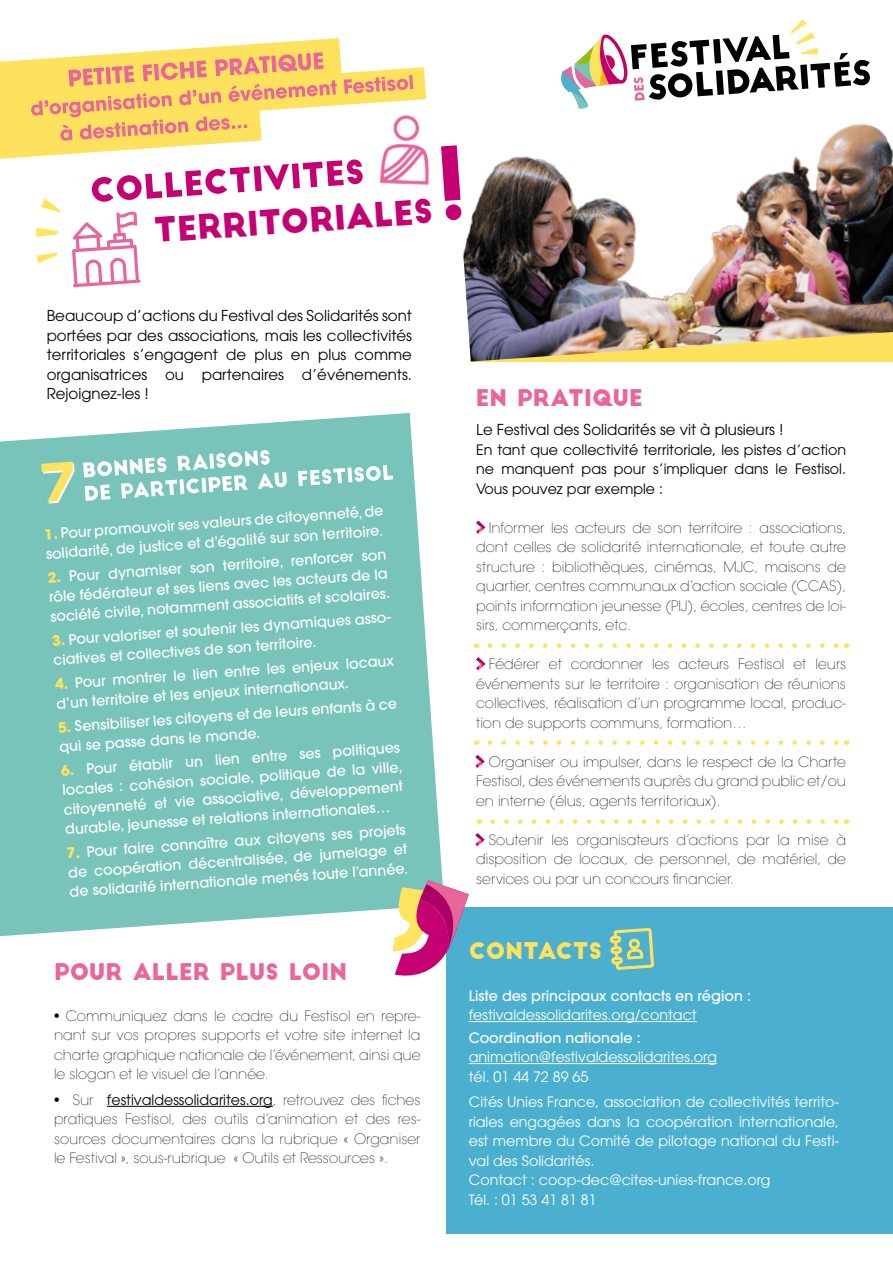
<style>
.page{position:relative;width:893px;height:1263px;background:#fff}
.page>*{position:absolute;margin:0;border:0;box-sizing:border-box;transform-origin:0 0}
.t1{font:33px "Big John";color:#c50073}
.t2{font:22.5px "Big John";color:#ea669a}
.t3{font:22.5px "Big John";letter-spacing:-.01em;color:#fee25e}
.t4{font:15px/19.5px "ITC Avant Garde Pro";color:#000;text-align:justify}
.t5{font:200 14.25px/19.5px "ITC Avant Garde Pro";color:#000;text-align:justify}
.t6{font:500 14.25px/19.5px "ITC Avant Garde Pro";color:#fff}
.t7{font:14.25px/19.5px "ITC Avant Garde Pro";color:#fff}
.t8{font:14.25px/19.5px "ITC Avant Garde Pro";color:#000;text-align:justify}
.s1{font-weight:700;color:#ffe35e}
.s2{font-weight:400}
</style>
<div class="page">
<img style="left:463px;top:124px;width:430px;height:208px">
<img style="left:465px;top:332px;width:428px;height:30px">
<svg style="left:0;top:413px;width:442px;height:523px;background:#85c9c0"></svg>
<div style="left:447px;top:907px;width:446px;height:326px;background:#4bb0cf"></div>
<svg style="left:561px;top:19px;width:309px;height:90px"></svg>
<hr style="left:469px;top:1021px;width:228px;height:1px;background:#fff">
<hr style="left:469px;top:1063px;width:248px;height:1px;background:#fff">
<svg style="left:441px;top:145px;width:21px;height:75px"></svg>
<hr style="left:107px;top:1106px;width:166px;height:1px;background:#000">
<svg style="left:609px;top:928px;width:45px;height:42px"></svg>
<svg style="left:383px;top:874px;width:86px;height:107px"></svg>
<svg style="left:490px;top:643px;width:349px;height:5px"></svg>
<svg style="left:490px;top:740px;width:349px;height:5px"></svg>
<svg style="left:493px;top:819px;width:346px;height:5px"></svg>
<svg style="left:476px;top:521px;width:9px;height:13px"></svg>
<svg style="left:476px;top:657px;width:9px;height:13px"></svg>
<svg style="left:475px;top:755px;width:10px;height:13px"></svg>
<svg style="left:475px;top:833px;width:10px;height:13px"></svg>
<svg style="left:83px;top:450px;width:310px;height:51px"></svg>
<svg style="left:41px;top:462px;width:34px;height:41px"></svg>
<svg style="left:0;top:38px;width:426px;height:249px"></svg>
<img style="left:377px;top:112px;width:52px;height:76px">
<h1 class="t1" style="left:153px;top:216px;width:281px;rotate:-4deg">TERRITORIALES</h1>
<p class="t4" style="left:47px;top:306px;width:367px">Beaucoup d’actions du Festival des Solidarités sont portées par des associations, mais les collectivités territoriales s’engagent de plus en plus comme organisatrices ou partenaires d’événements.<br>Rejoignez-les !</p>
<p class="t6" style="left:44px;top:524px;width:341px;rotate:-4deg"><span class="s1">1.</span> Pour promouvoir ses valeurs de citoyenneté, de solidarité, de justice et d’égalité sur son territoire.</p>
<p class="t6" style="left:47px;top:568px;width:342px;text-align:justify;rotate:-4deg"><span class="s1">2.</span> Pour dynamiser son territoire, renforcer son rôle fédérateur et ses liens avec les acteurs de la société civile, notamment associatifs et scolaires.</p>
<p class="t6" style="left:51px;top:631px;width:344px;rotate:-4deg"><span class="s1">3.</span> Pour valoriser et soutenir les dynamiques asso&shy;ciatives et collectives de son territoire.</p>
<p class="t6" style="left:54px;top:674px;width:341px;rotate:-4deg"><span class="s1">4.</span> Pour montrer le lien entre les enjeux locaux d’un territoire et les enjeux internationaux.</p>
<p class="t6" style="left:57px;top:717px;width:341px;rotate:-4deg"><span class="s1">5.</span> Sensibiliser les citoyens et de leurs enfants à ce qui se passe dans le monde.</p>
<p class="t6" style="left:60px;top:761px;width:342px;text-align:justify;rotate:-4deg"><span class="s1">6.</span> Pour établir un lien entre ses politiques locales : cohésion sociale, politique de la ville, citoyenneté et vie associative, développement durable, jeunesse et relations internationales…</p>
<p class="t6" style="left:66px;top:843px;width:341px;text-align:justify;rotate:-4deg"><span class="s1">7.</span> Pour faire connaître aux citoyens ses projets de coopération décentralisée, de jumelage et de solidarité internationale menés toute l’année.</p>
<h2 class="t2" style="left:54px;top:961px;width:294px">POUR ALLER PLUS LOIN</h2>
<p class="t5" style="left:54px;top:1006px;width:368px">• Communiquez dans le cadre du Festisol en repre&shy;nant sur vos propres supports et votre site internet la charte graphique nationale de l’événement, ainsi que le slogan et le visuel de l’année.</p>
<p class="t5" style="left:54px;top:1090px;width:368px">• Sur <span class="s2">festivaldessolidarites.org</span>, retrouvez des fiches pratiques Festisol, des outils d’animation et des res&shy;sources documentaires dans la rubrique « Organiser le Festival », sous-rubrique « Outils et Ressources ».</p>
<h2 class="t2" style="left:476px;top:388px;width:169px">EN PRATIQUE</h2>
<p class="t4" style="left:476px;top:420px;width:309px">Le Festival des Solidarités se vit à plusieurs !</p>
<p class="t8" style="left:476px;top:440px;width:371px">En tant que collectivité territoriale, les pistes d’action ne manquent pas pour s’impliquer dans le Festisol.<br>Vous pouvez par exemple :</p>
<p class="t5" style="left:476px;top:518px;width:372px;text-indent:13px">Informer les acteurs de son territoire : associations, dont celles de solidarité internationale, et toute autre structure : bibliothèques, cinémas, MJC, maisons de quartier, centres communaux d’action sociale (CCAS), points information jeunesse (PIJ), écoles, centres de loi&shy;sirs, commerçants, etc.</p>
<p class="t5" style="left:476px;top:654px;width:371px;text-indent:13px">Fédérer et cordonner les acteurs Festisol et leurs événements sur le territoire : organisation de réunions collectives, réalisation d’un programme local, produc&shy;tion de supports communs, formation…</p>
<p class="t5" style="left:476px;top:752px;width:371px;text-indent:13px">Organiser ou impulser, dans le respect de la Charte Festisol, des événements auprès du grand public et/ou en interne (élus, agents territoriaux).</p>
<p class="t5" style="left:476px;top:830px;width:371px;text-indent:13px">Soutenir les organisateurs d’actions par la mise à disposition de locaux, de personnel, de matériel, de services ou par un concours financier.</p>
<h2 class="t3" style="left:469px;top:941px;width:135px">CONTACTS</h2>
<p class="t6" style="left:469px;top:985px;width:284px">Liste des principaux contacts en région :</p>
<p class="t7" style="left:469px;top:1005px;width:229px">festivaldessolidarites.org/contact</p>
<p class="t6" style="left:469px;top:1027px;width:174px">Coordination nationale :</p>
<p class="t7" style="left:469px;top:1047px;width:250px">animation@festivaldessolidarites.org tél. 01 44 72 89 65</p>
<p class="t7" style="left:469px;top:1092px;width:372px">Cités Unies France, association de collectivités territo&shy;riales engagées dans la coopération internationale, est membre du Comité de pilotage national du Festi&shy;val des Solidarités.<br>Contact : coop-dec@cites-unies-france.org<br>Tél. : 01 53 41 81 81</p>
</div>
